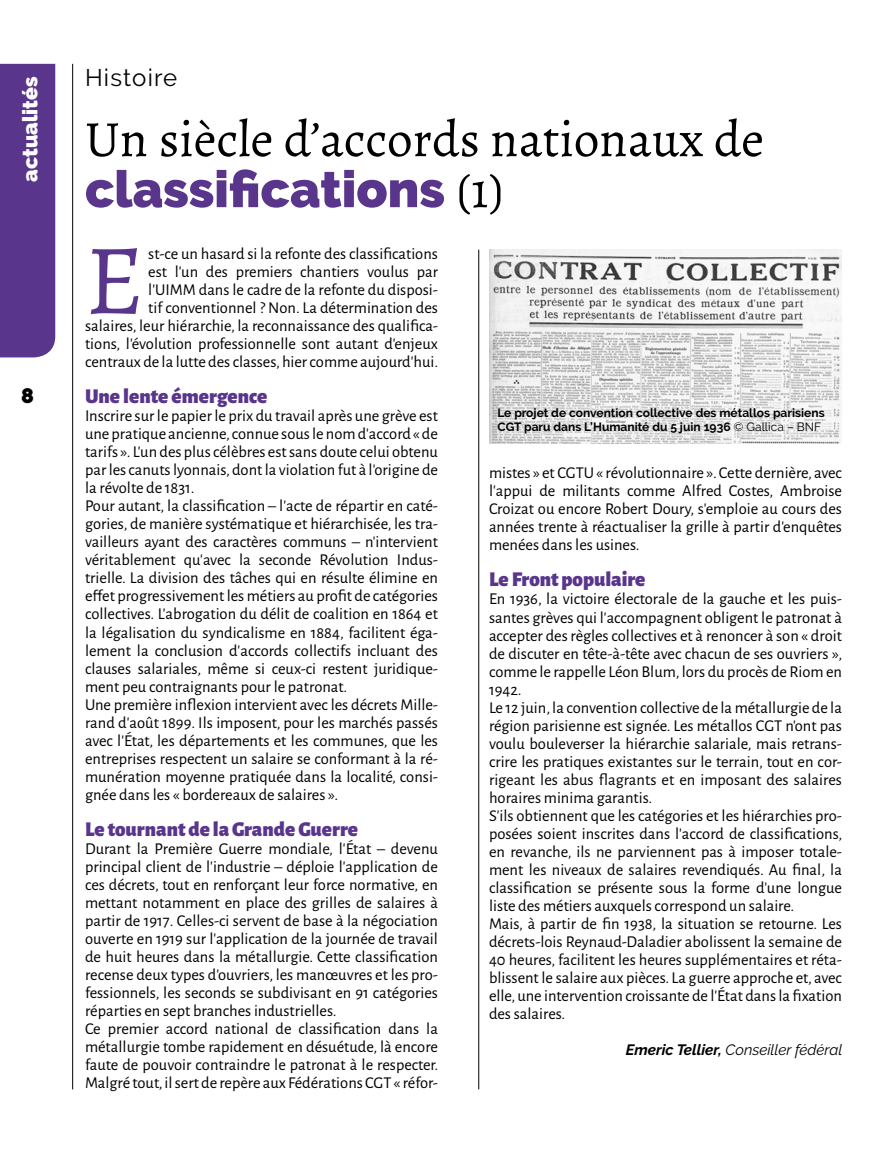
<style>
.page{position:relative;width:893px;height:1149px;background:#fff}
.page>*{position:absolute;margin:0;border:0;box-sizing:border-box;transform-origin:0 0}
.t1{font:100.2px "Alegreya";color:#59358c}
.t2{font:51px "Alegreya";color:#000}
.t3{font:900 51px "Raleway";color:#59358c}
.t4{font:24px "Raleway";letter-spacing:.05em;color:#000}
.t5{font:900 21px "Alegreya Sans";color:#59358c}
.t6{font:900 21px "Raleway";color:#fff}
.t7{font:900 21px "Raleway";color:#000}
.t8{font:16.5px/18px "Alegreya Sans";color:#000}
.t9{font:italic 15px "Raleway";color:#000}
.t10{font:700 12px/14.4px "Raleway";color:#000}
.s1{font-family:"Alegreya";font-weight:400;color:#000}
.s2{font-weight:400}
.s3{font-weight:700}
</style>
<div class="page">
<div style="left:0;top:64px;width:55px;height:293px;background:#59358c"></div>
<hr style="left:72px;top:64px;width:1px;height:1025px;background:#000">
<hr style="left:478px;top:249px;width:1px;height:840px;background:#000">
<img style="left:489px;top:249px;width:353px;height:194px">
<svg style="left:497px;top:405px;width:332px;height:32px"></svg>
<p class="t6" style="left:18px;top:182px;width:107px;rotate:-90deg">actualités</p>
<p class="t7" style="left:21px;top:383px;width:14px">8</p>
<h3 class="t4" style="left:85px;top:64px;width:94px">Histoire</h3>
<h2 class="t2" style="left:85px;top:108px;width:680px">Un siècle d’accords nationaux de</h2>
<h2 class="t3" style="left:85px;top:159px;width:421px">classifications <span class="s1">(1)</span></h2>
<p class="t8" style="left:85px;top:244px;width:355px;text-align:right">st-ce un hasard si la refonte des classifications<br>est l’un des premiers chantiers voulus par<br>l’UIMM dans le cadre de la refonte du disposi-<br>tif conventionnel ? Non. La détermination des<br>salaires, leur hiérarchie, la reconnaissance des qualifica&shy;tions, l’évolution professionnelle sont autant d’enjeux centraux de la lutte des classes, hier comme aujourd’hui.</p>
<p class="t5" style="left:85px;top:379px;width:184px">Une lente émergence</p>
<p class="t8" style="left:85px;top:406px;width:354px">Inscrire sur le papier le prix du travail après une grève est une pratique ancienne, connue sous le nom d’accord « de tarifs ». L’un des plus célèbres est sans doute celui obtenu par les canuts lyonnais, dont la violation fut à l’origine de la révolte de 1831.<br>Pour autant, la classification – l’acte de répartir en caté&shy;gories, de manière systématique et hiérarchisée, les tra&shy;vailleurs ayant des caractères communs – n’intervient véritablement qu’avec la seconde Révolution Indus&shy;trielle. La division des tâches qui en résulte élimine en effet progressivement les métiers au profit de catégories collectives. L’abrogation du délit de coalition en 1864 et la légalisation du syndicalisme en 1884, facilitent éga&shy;lement la conclusion d’accords collectifs incluant des clauses salariales, même si ceux-ci restent juridique&shy;ment peu contraignants pour le patronat.<br>Une première inflexion intervient avec les décrets Mille&shy;rand d’août 1899. Ils imposent, pour les marchés passés avec l’État, les départements et les communes, que les entreprises respectent un salaire se conformant à la ré&shy;munération moyenne pratiquée dans la localité, consi&shy;gnée dans les « bordereaux de salaires ».</p>
<p class="t5" style="left:85px;top:811px;width:275px">Le tournant de la Grande Guerre</p>
<p class="t8" style="left:85px;top:838px;width:355px">Durant la Première Guerre mondiale, l’État – devenu principal client de l’industrie – déploie l’application de ces décrets, tout en renforçant leur force normative, en mettant notamment en place des grilles de salaires à partir de 1917. Celles-ci servent de base à la négociation ouverte en 1919 sur l’application de la journée de travail de huit heures dans la métallurgie. Cette classification recense deux types d’ouvriers, les manœuvres et les pro&shy;fessionnels, les seconds se subdivisant en 91 catégories réparties en sept branches industrielles.<br>Ce premier accord national de classification dans la métallurgie tombe rapidement en désuétude, là encore faute de pouvoir contraindre le patronat à le respecter.<br>Malgré tout, il sert de repère aux Fédérations CGT « réfor-</p>
<h1 class="t1" style="left:85px;top:218px;width:61px">E</h1>
<p class="t10" style="left:497px;top:405px;width:329px">Le projet de convention collective des métallos parisiens<br>CGT paru dans L’Humanité du 5 juin 1936 <span class="s2">© Gallica – BNF</span></p>
<p class="t8" style="left:489px;top:463px;width:354px;text-align:justify">mistes » et CGTU « révolutionnaire ». Cette dernière, avec l’appui de militants comme Alfred Costes, Ambroise Croizat ou encore Robert Doury, s’emploie au cours des années trente à réactualiser la grille à partir d’enquêtes menées dans les usines.</p>
<p class="t5" style="left:489px;top:563px;width:158px">Le Front populaire</p>
<p class="t8" style="left:489px;top:589px;width:355px">En 1936, la victoire électorale de la gauche et les puis&shy;santes grèves qui l’accompagnent obligent le patronat à accepter des règles collectives et à renoncer à son « droit de discuter en tête-à-tête avec chacun de ses ouvriers », comme le rappelle Léon Blum, lors du procès de Riom en 1942.<br>Le 12 juin, la convention collective de la métallurgie de la région parisienne est signée. Les métallos CGT n’ont pas voulu bouleverser la hiérarchie salariale, mais retrans&shy;crire les pratiques existantes sur le terrain, tout en cor&shy;rigeant les abus flagrants et en imposant des salaires horaires minima garantis.<br>S’ils obtiennent que les catégories et les hiérarchies pro&shy;posées soient inscrites dans l’accord de classifications, en revanche, ils ne parviennent pas à imposer totale&shy;ment les niveaux de salaires revendiqués. Au final, la classification se présente sous la forme d’une longue liste des métiers auxquels correspond un salaire.<br>Mais, à partir de fin 1938, la situation se retourne. Les décrets-lois Reynaud-Daladier abolissent la semaine de 40 heures, facilitent les heures supplémentaires et réta&shy;blissent le salaire aux pièces. La guerre approche et, avec elle, une intervention croissante de l’État dans la fixation des salaires.</p>
<p class="t9" style="left:626px;top:1040px;width:218px"><span class="s3">Emeric Tellier,</span> Conseiller fédéral</p>
</div>
